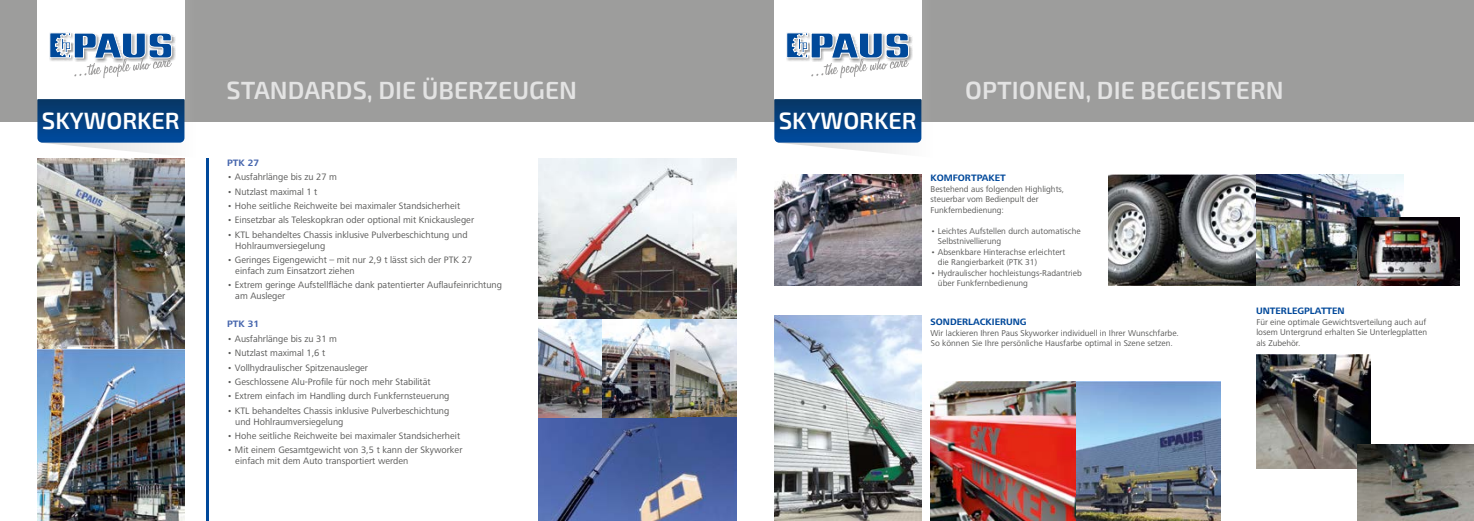
<style>
.page{position:relative;width:1474px;height:521px;background:#fff}
.page>*{position:absolute;margin:0;border:0;box-sizing:border-box;transform-origin:0 0}
.t1{font:600 24.94px "Exo 2";color:#e3e3e3}
.t2{font:600 23.62px "Exo 2";color:#fff}
.t3{font:9.62px/10.7px "Frutiger Next LT";color:#575756}
.t4{font:700 9.62px "Frutiger Next LT";color:#00489a}
.t5{font:700 9.62px "Frutiger Next LT";color:#4565ad}
.t6{font:8.75px/10.5px "Frutiger Next LT";color:#575756}
</style>
<div class="page">
<div style="left:0;top:0;width:1473px;height:122px;background:#9d9d9c"></div>
<svg style="left:37px;top:0;width:148px;height:154px;background:#a1b8d0"></svg>
<img style="left:37px;top:158px;width:147px;height:192px">
<hr style="left:206px;top:158px;width:2px;height:363px;background:#00489a">
<img style="left:37px;top:350px;width:147px;height:171px">
<svg style="left:774px;top:0;width:148px;height:154px;background:#a1b8d0"></svg>
<img style="left:538px;top:417px;width:199px;height:104px">
<img style="left:538px;top:319px;width:139px;height:99px">
<img style="left:670px;top:319px;width:67px;height:98px">
<img style="left:538px;top:158px;width:199px;height:161px">
<img style="left:774px;top:175px;width:147px;height:111px">
<img style="left:774px;top:316px;width:147px;height:205px">
<img style="left:1256px;top:355px;width:114px;height:114px">
<img style="left:930px;top:381px;width:146px;height:140px">
<img style="left:1076px;top:381px;width:144px;height:140px">
<img style="left:1357px;top:445px;width:116px;height:76px">
<img style="left:1108px;top:175px;width:295px;height:110px">
<img style="left:1357px;top:217px;width:101px;height:68px">
<h2 class="t2" style="left:42px;top:107px;width:139px">SKYWORKER</h2>
<h1 class="t1" style="left:226px;top:75px;width:352px">STANDARDS, DIE ÜBERZEUGEN</h1>
<p class="t5" style="left:227px;top:157px;width:33px">PTK 27</p>
<p class="t3" style="left:227px;top:172px;width:111px">• Ausfahrlänge bis zu 27 m</p>
<p class="t3" style="left:227px;top:186px;width:92px">• Nutzlast maximal 1 t</p>
<p class="t3" style="left:227px;top:200px;width:234px">• Hohe seitliche Reichweite bei maximaler Standsicherheit</p>
<p class="t3" style="left:227px;top:215px;width:248px">• Einsetzbar als Teleskopkran oder optional mit Knickausleger</p>
<p class="t3" style="left:235px;top:229px;width:234px;text-indent:-8px">• KTL behandeltes Chassis inklusive Pulverbeschichtung und<br>Hohlraumversiegelung</p>
<p class="t3" style="left:235px;top:254px;width:238px;text-indent:-8px">• Geringes Eigengewicht – mit nur 2,9 t lässt sich der PTK 27 einfach zum Einsatzort ziehen</p>
<p class="t3" style="left:235px;top:279px;width:268px;text-indent:-8px">• Extrem geringe Aufstellfläche dank patentierter Auflaufeinrichtung am Ausleger</p>
<p class="t5" style="left:227px;top:319px;width:33px">PTK 31</p>
<p class="t3" style="left:227px;top:333px;width:111px">• Ausfahrlänge bis zu 31 m</p>
<p class="t3" style="left:227px;top:348px;width:100px">• Nutzlast maximal 1,6 t</p>
<p class="t3" style="left:227px;top:362px;width:142px">• Vollhydraulischer Spitzenausleger</p>
<p class="t3" style="left:227px;top:376px;width:205px">• Geschlossene Alu-Profile für noch mehr Stabilität</p>
<p class="t3" style="left:227px;top:391px;width:224px">• Extrem einfach im Handling durch Funkfernsteuerung</p>
<p class="t3" style="left:235px;top:405px;width:215px;text-indent:-8px">• KTL behandeltes Chassis inklusive Pulverbeschichtung und Hohlraumversiegelung</p>
<p class="t3" style="left:227px;top:430px;width:234px">• Hohe seitliche Reichweite bei maximaler Standsicherheit</p>
<p class="t3" style="left:235px;top:445px;width:229px;text-indent:-8px">• Mit einem Gesamtgewicht von 3,5 t kann der Skyworker einfach mit dem Auto transportiert werden</p>
<h2 class="t2" style="left:778px;top:107px;width:139px">SKYWORKER</h2>
<h1 class="t1" style="left:965px;top:75px;width:320px">OPTIONEN, DIE BEGEISTERN</h1>
<p class="t4" style="left:930px;top:173px;width:77px">KOMFORTPAKET</p>
<p class="t6" style="left:930px;top:183px;width:135px">Bestehend aus folgenden Highlights, steuerbar vom Bedienpult der<br>Funkfernbedienung:</p>
<p class="t6" style="left:938px;top:225px;width:144px;text-indent:-7px">• Leichtes Aufstellen durch automatische<br>Selbstnivellierung</p>
<p class="t6" style="left:938px;top:246px;width:129px;text-indent:-7px">• Absenkbare Hinterachse erleichtert die Rangierbarkeit (PTK 31)</p>
<p class="t6" style="left:938px;top:267px;width:145px;text-indent:-7px">• Hydraulischer hochleistungs-Radantrieb über Funkfernbedienung</p>
<p class="t4" style="left:930px;top:316px;width:98px">SONDERLACKIERUNG</p>
<p class="t6" style="left:930px;top:327px;width:250px">Wir lackieren Ihren Paus Skyworker individuell in Ihrer Wunschfarbe.<br>So können Sie Ihre persönliche Hausfarbe optimal in Szene setzen.</p>
<p class="t4" style="left:1256px;top:305px;width:90px">UNTERLEGPLATTEN</p>
<p class="t6" style="left:1256px;top:317px;width:172px;text-align:justify">Für eine optimale Gewichtsverteilung auch auf losem Untergrund erhalten Sie Unterlegplatten als Zubehör.</p>
</div>
